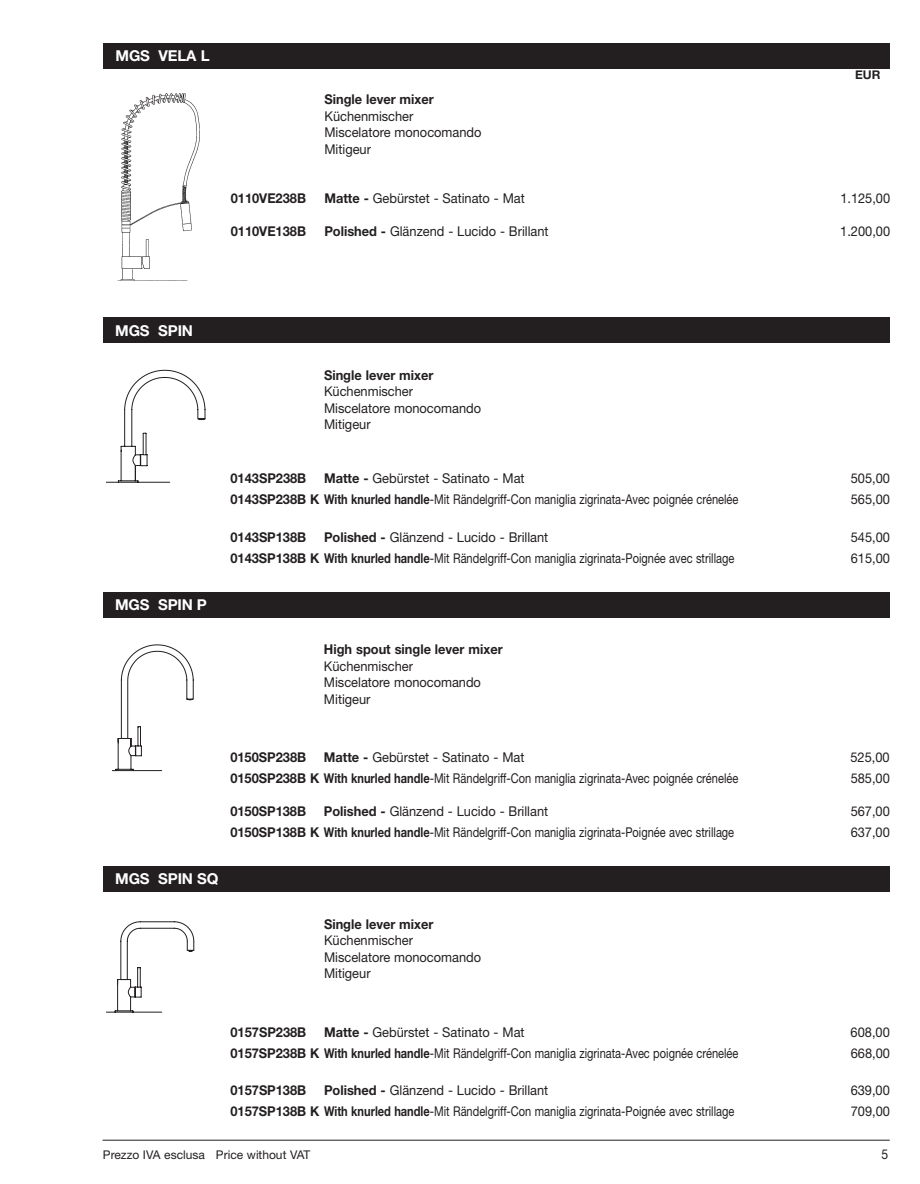
<style>
.page{position:relative;width:920px;height:1184px;background:#fff}
.page>*{position:absolute;margin:0;border:0;box-sizing:border-box;transform-origin:0 0}
.t1{font:700 15px "Helvetica Neue";letter-spacing:-.01em;color:#fff}
.t2{font:13.5px "Helvetica Neue";color:#231f20;scale:.82 1}
.t3{font:13.5px/16.5px "Helvetica Neue";color:#231f20;scale:.95 1}
.t4{font:700 13.5px "Helvetica Neue";color:#231f20;scale:.95 1}
.t5{font:13.5px "Helvetica Neue";color:#231f20;scale:.9 1}
.t6{font:12px "Helvetica Neue";color:#231f20}
.t7{font:700 12px "Helvetica Neue";color:#231f20}
.s1{font-weight:700}
</style>
<div class="page">
<div style="left:103px;top:43px;width:786px;height:26px;background:#231f20"></div>
<img style="left:117px;top:93px;width:83px;height:188px">
<div style="left:103px;top:592px;width:786px;height:25px;background:#231f20"></div>
<div style="left:103px;top:317px;width:786px;height:26px;background:#231f20"></div>
<svg style="left:106px;top:370px;width:99px;height:112px"></svg>
<svg style="left:115px;top:644px;width:78px;height:126px"></svg>
<div style="left:103px;top:866px;width:786px;height:25px;background:#231f20"></div>
<svg style="left:106px;top:921px;width:88px;height:91px"></svg>
<hr style="left:103px;top:1139px;width:786px;height:1px;background:#231f20">
<p class="t1" style="left:116px;top:50px;width:95px">MGS VELA L</p>
<p class="t4" style="left:324px;top:94px;width:116px">Single lever mixer</p>
<p class="t3" style="left:324px;top:109px;width:167px">Küchenmischer<br>Miscelatore monocomando<br>Mitigeur</p>
<p class="t7" style="left:855px;top:70px;width:27px">EUR</p>
<p class="t4" style="left:231px;top:193px;width:81px">0110VE238B</p>
<p class="t3" style="left:324px;top:191px;width:212px"><span class="s1">Matte -</span> Gebürstet - Satinato - Mat</p>
<p class="t3" style="left:840px;top:191px;width:54px">1.125,00</p>
<p class="t4" style="left:231px;top:226px;width:81px">0110VE138B</p>
<p class="t3" style="left:324px;top:224px;width:237px"><span class="s1">Polished -</span> Glänzend - Lucido - Brillant</p>
<p class="t3" style="left:840px;top:224px;width:54px">1.200,00</p>
<p class="t1" style="left:115px;top:325px;width:79px">MGS SPIN</p>
<p class="t1" style="left:115px;top:599px;width:93px">MGS SPIN P</p>
<p class="t4" style="left:324px;top:370px;width:116px">Single lever mixer</p>
<p class="t3" style="left:324px;top:384px;width:167px">Küchenmischer<br>Miscelatore monocomando<br>Mitigeur</p>
<p class="t4" style="left:230px;top:473px;width:81px">0143SP238B</p>
<p class="t3" style="left:324px;top:471px;width:212px"><span class="s1">Matte -</span> Gebürstet - Satinato - Mat</p>
<p class="t3" style="left:850px;top:471px;width:43px">505,00</p>
<p class="t2" style="left:230px;top:494px;width:621px"><span class="s1">0143SP238B K With knurled handle</span>-Mit Rändelgriff-Con maniglia zigrinata-Avec poignée crénelée</p>
<p class="t3" style="left:850px;top:492px;width:43px">565,00</p>
<p class="t4" style="left:230px;top:532px;width:81px">0143SP138B</p>
<p class="t3" style="left:324px;top:530px;width:237px"><span class="s1">Polished -</span> Glänzend - Lucido - Brillant</p>
<p class="t3" style="left:850px;top:530px;width:43px">545,00</p>
<p class="t2" style="left:230px;top:553px;width:616px"><span class="s1">0143SP138B K With knurled handle</span>-Mit Rändelgriff-Con maniglia zigrinata-Poignée avec strillage</p>
<p class="t3" style="left:850px;top:551px;width:43px">615,00</p>
<p class="t4" style="left:324px;top:644px;width:190px">High spout single lever mixer</p>
<p class="t3" style="left:324px;top:658px;width:167px">Küchenmischer<br>Miscelatore monocomando<br>Mitigeur</p>
<p class="t4" style="left:230px;top:752px;width:81px">0150SP238B</p>
<p class="t3" style="left:324px;top:750px;width:212px"><span class="s1">Matte -</span> Gebürstet - Satinato - Mat</p>
<p class="t3" style="left:850px;top:750px;width:43px">525,00</p>
<p class="t2" style="left:230px;top:773px;width:621px"><span class="s1">0150SP238B K With knurled handle</span>-Mit Rändelgriff-Con maniglia zigrinata-Avec poignée crénelée</p>
<p class="t3" style="left:850px;top:771px;width:43px">585,00</p>
<p class="t4" style="left:230px;top:806px;width:81px">0150SP138B</p>
<p class="t3" style="left:324px;top:804px;width:237px"><span class="s1">Polished -</span> Glänzend - Lucido - Brillant</p>
<p class="t3" style="left:850px;top:804px;width:43px">567,00</p>
<p class="t2" style="left:230px;top:827px;width:616px"><span class="s1">0150SP138B K With knurled handle</span>-Mit Rändelgriff-Con maniglia zigrinata-Poignée avec strillage</p>
<p class="t3" style="left:850px;top:825px;width:43px">637,00</p>
<p class="t1" style="left:115px;top:873px;width:105px">MGS SPIN SQ</p>
<p class="t4" style="left:324px;top:918px;width:116px">Single lever mixer</p>
<p class="t3" style="left:324px;top:933px;width:167px">Küchenmischer<br>Miscelatore monocomando<br>Mitigeur</p>
<p class="t4" style="left:230px;top:1026px;width:81px">0157SP238B</p>
<p class="t3" style="left:324px;top:1024px;width:212px"><span class="s1">Matte -</span> Gebürstet - Satinato - Mat</p>
<p class="t3" style="left:850px;top:1024px;width:43px">608,00</p>
<p class="t2" style="left:230px;top:1047px;width:621px"><span class="s1">0157SP238B K With knurled handle</span>-Mit Rändelgriff-Con maniglia zigrinata-Avec poignée crénelée</p>
<p class="t3" style="left:850px;top:1045px;width:43px">668,00</p>
<p class="t4" style="left:230px;top:1085px;width:81px">0157SP138B</p>
<p class="t3" style="left:324px;top:1083px;width:237px"><span class="s1">Polished -</span> Glänzend - Lucido - Brillant</p>
<p class="t3" style="left:850px;top:1083px;width:43px">639,00</p>
<p class="t2" style="left:230px;top:1106px;width:616px"><span class="s1">0157SP138B K With knurled handle</span>-Mit Rändelgriff-Con maniglia zigrinata-Poignée avec strillage</p>
<p class="t3" style="left:850px;top:1104px;width:43px">709,00</p>
<p class="t6" style="left:103px;top:1150px;width:209px">Prezzo IVA esclusa Price without VAT</p>
<p class="t5" style="left:881px;top:1148px;width:9px">5</p>
</div>
